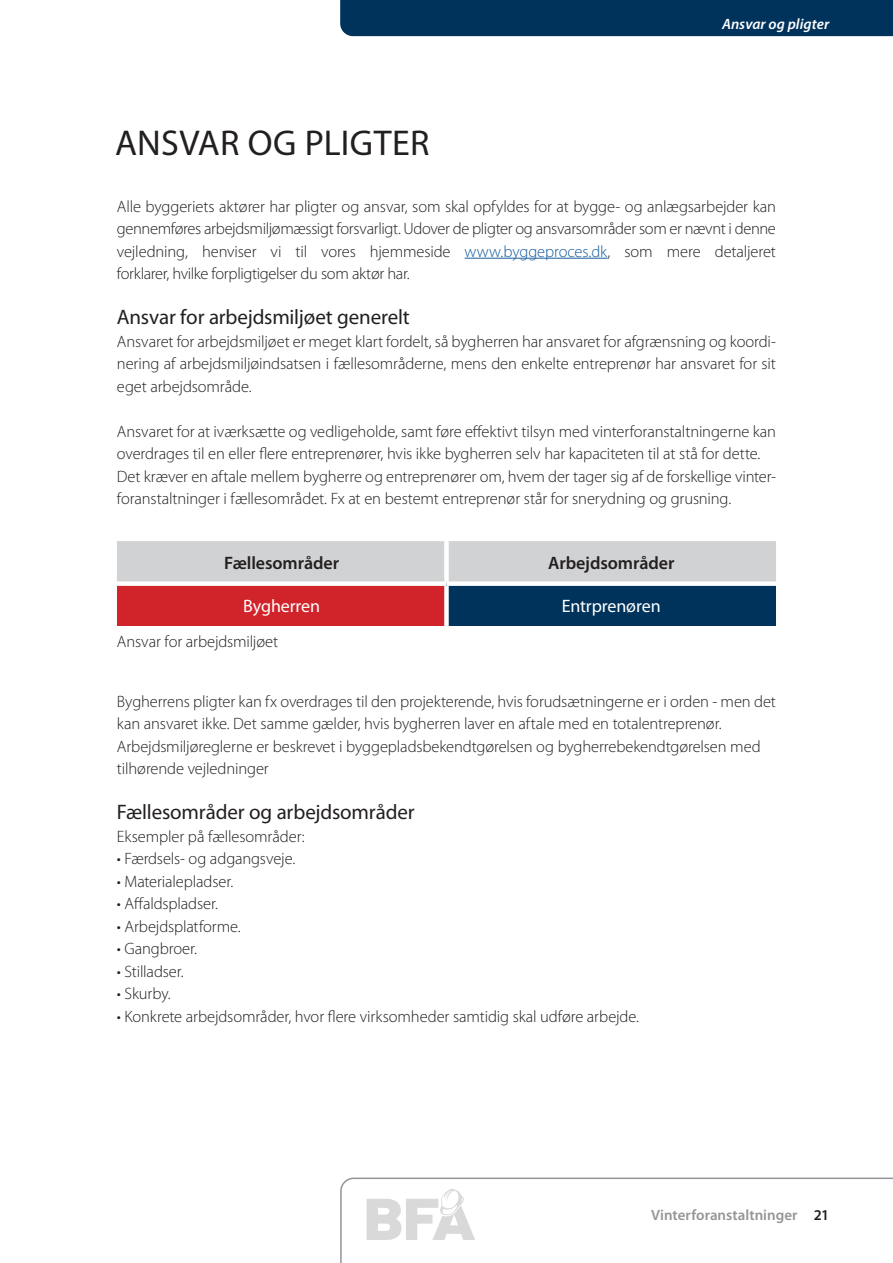
<style>
.page{position:relative;width:893px;height:1263px;background:#fff}
.page>*{position:absolute;margin:0;border:0;box-sizing:border-box;transform-origin:0 0}
.Overskrift{font:36px "Myriad Pro";letter-spacing:.005em;color:#231f20}
.Mellemrubrik{font:21px "Myriad Pro";letter-spacing:-.005em;color:#231f20}
.t1{font:600 18px "Myriad Pro";letter-spacing:-.005em;color:#231f20}
.t2{font:18px "Myriad Pro";letter-spacing:-.005em;color:#fff}
.Brødtekst{font:300 16.5px/22.5px "Myriad Pro";letter-spacing:-.01em;color:#231f20}
.t3{font:600 15px "Myriad Pro";color:#939598}
.t4{font:italic 600 15px "Myriad Pro";letter-spacing:.005em;color:#fff}
.s1{color:#175d9e}
.s2{color:#231f20}
</style>
<div class="page">
<svg style="left:340px;top:1177px;width:553px;height:86px"></svg>
<div style="left:340px;top:0;width:553px;height:36px;background:#00335c"></div>
<svg style="left:367px;top:1188px;width:108px;height:52px"></svg>
<hr style="left:465px;top:258px;width:142px;height:1px;background:#175d9e">
<div style="left:117px;top:541px;width:659px;height:40px;background:#d1d2d4"></div>
<div style="left:117px;top:584px;width:329px;height:42px;background:#d1232a"></div>
<div style="left:446px;top:584px;width:330px;height:42px;background:#00335c"></div>
<div style="left:444px;top:541px;width:5px;height:40px;background:#fff"></div>
<div style="left:117px;top:581px;width:329px;height:5px;background:#fff"></div>
<div style="left:446px;top:581px;width:330px;height:5px;background:#fff"></div>
<div style="left:444px;top:586px;width:5px;height:40px;background:#fff"></div>
<p class="Overskrift" style="left:115px;top:120px;width:316px">ANSVAR OG PLIGTER</p>
<p class="t4" style="left:722px;top:14px;width:109px">Ansvar og pligter</p>
<p class="Brødtekst" style="left:117px;top:195px;width:661px;text-align:justify">Alle byggeriets aktører har pligter og ansvar, som skal opfyldes for at bygge- og anlægsarbejder kan gennemføres arbejdsmiljømæssigt forsvarligt. Udover de pligter og ansvarsområder som er nævnt i denne vejledning, henviser vi til vores hjemmeside <span class="s1">www.byggeproces.dk</span>, som mere detaljeret forklarer, hvilke forpligtigelser du som aktør har.</p>
<p class="Mellemrubrik" style="left:117px;top:304px;width:294px">Ansvar for arbejdsmiljøet generelt</p>
<p class="Brødtekst" style="left:117px;top:330px;width:661px;text-align:justify">Ansvaret for arbejdsmiljøet er meget klart fordelt, så bygherren har ansvaret for afgrænsning og koordi&shy;nering af arbejdsmiljøindsatsen i fællesområderne, mens den enkelte entreprenør har ansvaret for sit eget arbejdsområde.</p>
<p class="Brødtekst" style="left:117px;top:420px;width:661px">Ansvaret for at iværksætte og vedligeholde, samt føre effektivt tilsyn med vinterforanstaltningerne kan overdrages til en eller flere entreprenører, hvis ikke bygherren selv har kapaciteten til at stå for dette.</p>
<p class="Brødtekst" style="left:117px;top:465px;width:661px">Det kræver en aftale mellem bygherre og entreprenører om, hvem der tager sig af de forskellige vinter&shy;foranstaltninger i fællesområdet. Fx at en bestemt entreprenør står for snerydning og grusning.</p>
<p class="t1" style="left:224px;top:552px;width:116px">Fællesområder</p>
<p class="t1" style="left:548px;top:552px;width:128px">Arbejdsområder</p>
<p class="t2" style="left:243px;top:594px;width:78px">Bygherren</p>
<p class="t2" style="left:562px;top:594px;width:100px">Entrprenøren</p>
<p class="Brødtekst" style="left:117px;top:630px;width:163px">Ansvar for arbejdsmiljøet</p>
<p class="Brødtekst" style="left:117px;top:690px;width:661px">Bygherrens pligter kan fx overdrages til den projekterende, hvis forudsætningerne er i orden - men det kan ansvaret ikke. Det samme gælder, hvis bygherren laver en aftale med en totalentreprenør.</p>
<p class="Brødtekst" style="left:117px;top:735px;width:645px">Arbejdsmiljøreglerne er beskrevet i byggepladsbekendtgørelsen og bygherrebekendtgørelsen med</p>
<p class="Brødtekst" style="left:117px;top:757px;width:153px">tilhørende vejledninger</p>
<p class="Mellemrubrik" style="left:117px;top:799px;width:299px">Fællesområder og arbejdsområder</p>
<p class="Brødtekst" style="left:117px;top:825px;width:189px">Eksempler på fællesområder:</p>
<p class="Brødtekst" style="left:117px;top:847px;width:178px">• Færdsels- og adgangsveje.</p>
<p class="Brødtekst" style="left:117px;top:870px;width:116px">• Materialepladser.</p>
<p class="Brødtekst" style="left:117px;top:892px;width:101px">• Affaldspladser.</p>
<p class="Brødtekst" style="left:117px;top:915px;width:124px">• Arbejdsplatforme.</p>
<p class="Brødtekst" style="left:117px;top:937px;width:80px">• Gangbroer.</p>
<p class="Brødtekst" style="left:117px;top:960px;width:67px">• Stilladser.</p>
<p class="Brødtekst" style="left:117px;top:982px;width:54px">• Skurby.</p>
<p class="Brødtekst" style="left:117px;top:1005px;width:522px">• Konkrete arbejdsområder, hvor flere virksomheder samtidig skal udføre arbejde.</p>
<p class="t3" style="left:651px;top:1206px;width:180px">Vinterforanstaltninger <span class="s2">21</span></p>
</div>
